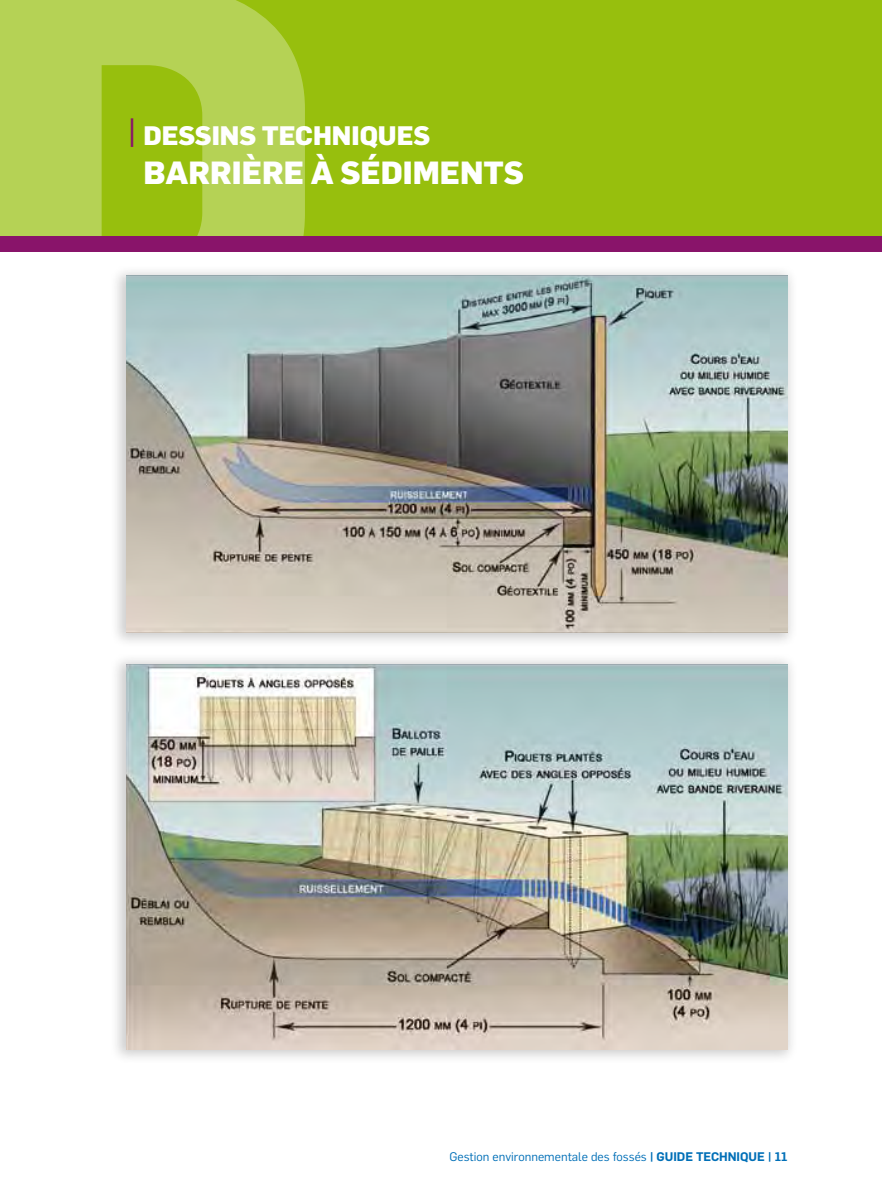
<style>
.page{position:relative;width:882px;height:1197px;background:#fff}
.page>*{position:absolute;margin:0;border:0;box-sizing:border-box;transform-origin:0 0}
.t1{font:800 31.5px "Flama";color:#fff}
.t2{font:800 26.25px "Flama";color:#fff}
.t3{font:12.25px "Flama";color:#006fb7}
.s1{font-weight:400;font-size:36.75px;color:#89146a}
.s2{font-weight:600}
</style>
<div class="page">
<div style="left:0;top:0;width:882px;height:252px;background:#97bf0d"></div>
<div style="left:108px;top:651px;width:689px;height:413px;background:#000;opacity:.2"></div>
<img style="left:126px;top:664px;width:662px;height:385px">
<svg style="left:0;top:0;width:305px;height:236px;fill:#b5d255"></svg>
<div style="left:108px;top:263px;width:689px;height:385px;background:#000;opacity:.2"></div>
<img style="left:126px;top:276px;width:662px;height:357px">
<div style="left:0;top:236px;width:882px;height:16px;background:#89146a"></div>
<h2 class="t2" style="left:126px;top:117px;width:306px"><span class="s1">|</span> DESSINS TECHNIQUES</h2>
<h1 class="t1" style="left:143px;top:150px;width:382px">BARRIÈRE À SÉDIMENTS</h1>
<p class="t3" style="left:450px;top:1149px;width:339px">Gestion environnementale des fossés <span class="s2">| GUIDE TECHNIQUE | 11</span></p>
</div>
